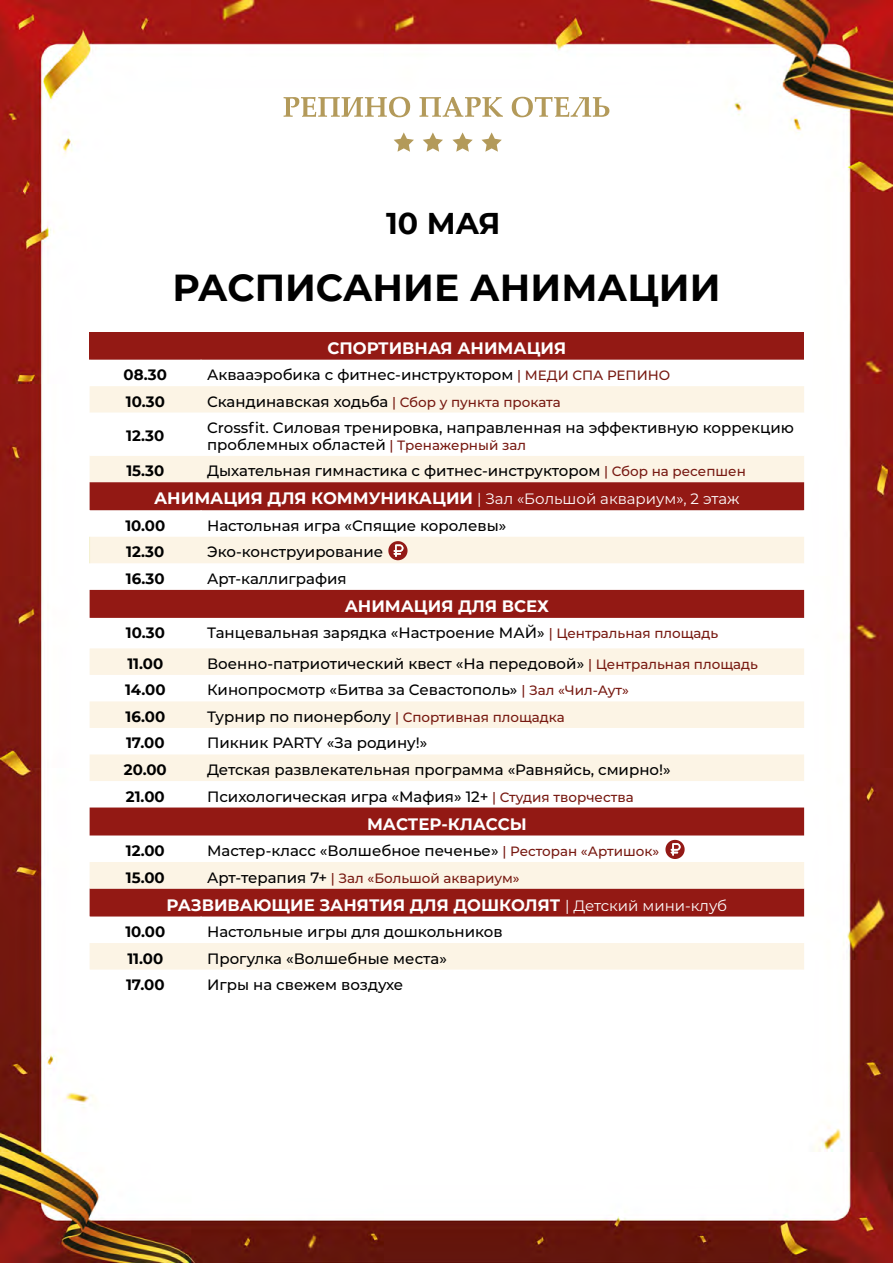
<style>
.page{position:relative;width:893px;height:1263px;background:#fff}
.page>*{position:absolute;margin:0;border:0;box-sizing:border-box;transform-origin:0 0}
.t1{font:700 37.5px "Montserrat";color:#000}
.t2{font:700 30px "Montserrat";color:#000}
.t3{font:700 16.5px "Montserrat";color:#fff}
.t4{font:500 15px/16.5px "Montserrat";color:#000}
.t5{font:700 15px "Montserrat";color:#000}
.t6{font:500 13.5px "Montserrat";color:#771911}
.s1{font-size:13.5px;color:#771911}
.s2{font-weight:700;font-size:16.5px;color:#fff}
.s3{font-weight:400;color:#fff}
.s4{font-size:15px;color:#000}
.s5{font-weight:400;font-size:15px}
</style>
<div class="page">
<img style="left:0;top:0;width:893px;height:1263px">
<svg style="left:284px;top:97px;width:126px;height:20px"></svg>
<svg style="left:419px;top:97px;width:84px;height:20px"></svg>
<svg style="left:512px;top:97px;width:97px;height:20px"></svg>
<svg style="left:394px;top:132px;width:20px;height:20px"></svg>
<svg style="left:423px;top:132px;width:20px;height:20px"></svg>
<svg style="left:452px;top:132px;width:21px;height:20px"></svg>
<svg style="left:481px;top:132px;width:21px;height:20px"></svg>
<div style="left:90px;top:332px;width:714px;height:28px;background:#931914"></div>
<svg style="left:90px;top:360px;width:714px;height:26px"></svg>
<div style="left:90px;top:386px;width:714px;height:27px;background:#fcf4e5"></div>
<svg style="left:90px;top:413px;width:714px;height:583px"></svg>
<svg style="left:90px;top:482px;width:714px;height:55px"></svg>
<svg style="left:90px;top:537px;width:714px;height:432px"></svg>
<svg style="left:89px;top:360px;width:1px;height:26px"></svg>
<svg style="left:201px;top:360px;width:1px;height:26px"></svg>
<svg style="left:89px;top:916px;width:1px;height:27px"></svg>
<svg style="left:201px;top:916px;width:1px;height:27px"></svg>
<hr style="left:89px;top:618px;width:1px;height:30px;background:#fff">
<svg style="left:201px;top:510px;width:1px;height:27px"></svg>
<svg style="left:804px;top:510px;width:1px;height:27px"></svg>
<svg style="left:89px;top:510px;width:1px;height:53px"></svg>
<svg style="left:89px;top:969px;width:1px;height:27px"></svg>
<svg style="left:388px;top:541px;width:19px;height:19px"></svg>
<svg style="left:665px;top:840px;width:20px;height:19px"></svg>
<h2 class="t2" style="left:386px;top:202px;width:116px">10 МАЯ</h2>
<h1 class="t1" style="left:172px;top:261px;width:550px">РАСПИСАНИЕ АНИМАЦИИ</h1>
<p class="t3" style="left:327px;top:336px;width:240px">СПОРТИВНАЯ АНИМАЦИЯ</p>
<p class="t5" style="left:124px;top:364px;width:45px">08.30</p>
<p class="t4" style="left:207px;top:366px;width:465px">Аквааэробика с фитнес-инструктором <span class="s1">| МЕДИ СПА РЕПИНО</span></p>
<p class="t5" style="left:126px;top:391px;width:41px">10.30</p>
<p class="t4" style="left:207px;top:392px;width:355px">Скандинавская ходьба <span class="s1">| Сбор у пункта проката</span></p>
<p class="t5" style="left:126px;top:425px;width:40px">12.30</p>
<p class="t4" style="left:207px;top:419px;width:588px">Crossfit. Силовая тренировка, направленная на эффективную коррекцию проблемных областей <span class="s1">| Тренажерный зал</span></p>
<p class="t5" style="left:126px;top:460px;width:39px">15.30</p>
<p class="t4" style="left:154px;top:456px;width:593px;line-height:27.9px;text-indent:53px">Дыхательная гимнастика с фитнес-инструктором <span class="s1">| Сбор на ресепшен<br></span><span class="s2">АНИМАЦИЯ ДЛЯ КОММУНИКАЦИИ</span> <span class="s3">| Зал «Большой аквариум», 2 этаж</span></p>
<p class="t5" style="left:125px;top:515px;width:41px">10.00</p>
<p class="t4" style="left:207px;top:517px;width:301px">Настольная игра «Спящие королевы»</p>
<p class="t5" style="left:126px;top:541px;width:40px">12.30</p>
<p class="t4" style="left:207px;top:543px;width:178px">Эко-конструирование</p>
<p class="t5" style="left:126px;top:568px;width:40px">16.30</p>
<p class="t4" style="left:207px;top:570px;width:141px">Арт-каллиграфия</p>
<p class="t3" style="left:345px;top:594px;width:206px">АНИМАЦИЯ ДЛЯ ВСЕХ</p>
<p class="t5" style="left:126px;top:622px;width:41px">10.30</p>
<p class="t4" style="left:207px;top:624px;width:513px">Танцевальная зарядка «Настроение МАЙ» <span class="s1">| Центральная площадь</span></p>
<p class="t5" style="left:127px;top:653px;width:37px">11.00</p>
<p class="t4" style="left:207px;top:655px;width:552px">Военно-патриотический квест «На передовой» <span class="s1">| Центральная площадь</span></p>
<p class="t5" style="left:125px;top:679px;width:42px">14.00</p>
<p class="t4" style="left:207px;top:681px;width:423px">Кинопросмотр «Битва за Севастополь» <span class="s1">| Зал «Чил-Аут»</span></p>
<p class="t5" style="left:125px;top:706px;width:41px">16.00</p>
<p class="t6" style="left:207px;top:708px;width:359px"><span class="s4">Турнир по пионерболу</span> | Спортивная площадка</p>
<p class="t5" style="left:126px;top:732px;width:40px">17.00</p>
<p class="t4" style="left:207px;top:734px;width:222px">Пикник PARTY «За родину!»</p>
<p class="t5" style="left:124px;top:759px;width:44px">20.00</p>
<p class="t4" style="left:207px;top:761px;width:465px">Детская развлекательная программа «Равняйсь, смирно!»</p>
<p class="t5" style="left:126px;top:785px;width:40px">21.00</p>
<p class="t4" style="left:207px;top:787px;width:428px">Психологическая игра «Мафия» 12+ <span class="s1">| Студия творчества</span></p>
<p class="t3" style="left:367px;top:812px;width:161px">МАСТЕР-КЛАССЫ</p>
<p class="t5" style="left:126px;top:840px;width:40px">12.00</p>
<p class="t4" style="left:207px;top:842px;width:454px">Мастер-класс «Волшебное печенье» <span class="s1">| Ресторан «Артишок»</span></p>
<p class="t5" style="left:126px;top:866px;width:40px">15.00</p>
<p class="t6" style="left:207px;top:868px;width:314px"><span class="s4">Арт-терапия 7+</span> | Зал «Большой аквариум»</p>
<p class="t3" style="left:167px;top:893px;width:562px">РАЗВИВАЮЩИЕ ЗАНЯТИЯ ДЛЯ ДОШКОЛЯТ <span class="s5">| Детский мини-клуб</span></p>
<p class="t5" style="left:125px;top:921px;width:41px">10.00</p>
<p class="t4" style="left:207px;top:923px;width:297px">Настольные игры для дошкольников</p>
<p class="t5" style="left:127px;top:947px;width:37px">11.00</p>
<p class="t4" style="left:207px;top:949px;width:241px">Прогулка «Волшебные места»</p>
<p class="t5" style="left:126px;top:974px;width:40px">17.00</p>
<p class="t4" style="left:207px;top:976px;width:198px">Игры на свежем воздухе</p>
</div>
